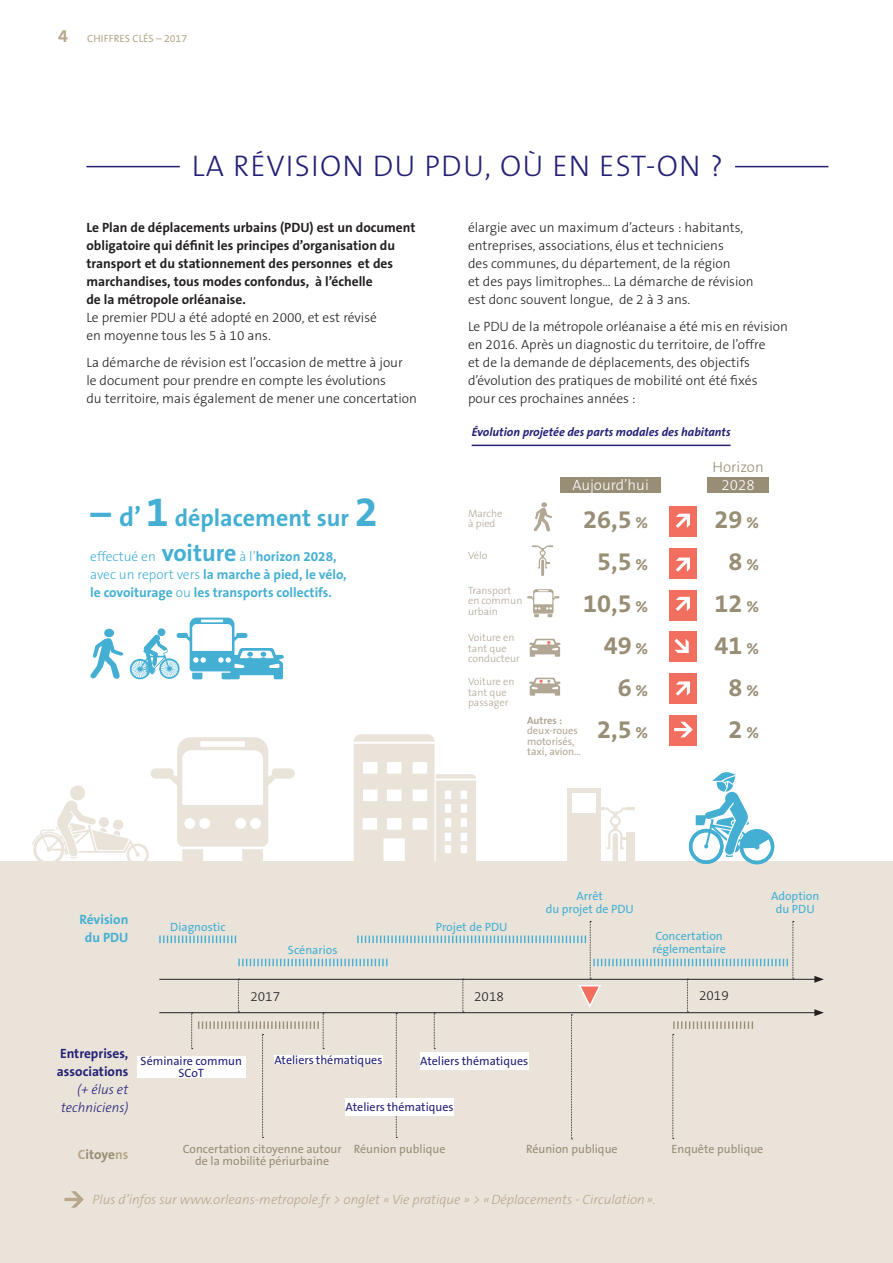
<style>
.page{position:relative;width:893px;height:1263px;background:#fff}
.page>*{position:absolute;margin:0;border:0;box-sizing:border-box;transform-origin:0 0}
.ST_OFFRE{font:300 30px "The Sans B3";letter-spacing:.04em;color:#242076}
.ST1{font:700 25.35px "The Sans B7";color:#988d75}
.ST1-2{font:700 24px "The Sans B7";color:#44afd2}
.ST1-3{font:300 15px "The Sans B3";color:#fff}
.ST1-4{font:300 15px "The Sans B3";color:#988d75}
.TEXTE{font:300 13.5px/18px "The Sans B3";color:#231f20}
.TEXTE-2{font:700 13.5px/18px "The Sans B7";color:#231f20}
.TEXTE-3{font:italic 300 13.5px "The Sans B3";color:#b7a88b}
.ST1-5{font:700 13.5px/18px "The Sans B7";color:#44afd2}
.ST1-6{font:300 13.5px "The Sans B3";color:#44afd2}
.TEXTE-4{font:700 13.5px/18px "The Sans B7";color:#242076}
.TEXTE-5{font:italic 300 13.5px/18px "The Sans B3";color:#242076;text-align:right}
.TEXTE-6{font:700 13.5px/18px "The Sans B7";color:#44afd2;text-align:center}
.TEXTE-7{font:700 13.5px "The Sans B7";color:#988d75}
.TEXTE-8{font:12px/12.8px "The Sans B5 Plain";color:#988d75;text-align:center}
.TEXTE-9{font:12px/12.8px "The Sans B5 Plain";color:#44afd2;text-align:center}
.TEXTE-10{font:12px/12.8px "The Sans B5 Plain";color:#242076;text-align:center}
.TITRE_GRAPHE{font:italic 700 12px "The Sans B7";color:#242076}
.TEXTE-11{font:300 10.5px/10.5px "The Sans B3";color:#b1a794}
.TEXTE-12{font:10.5px/10.5px "The Sans B5 Plain";color:#b1a794}
.t1{font:10.5px "The Sans B5 Plain";color:#b7a88b}
.s1{font-family:"The Sans B7";font-weight:700;font-size:18px}
.s2{font-family:"The Sans B3";font-weight:300}
.s3{font-size:37.5px}
.s4{font-size:27px}
.s5{font-size:42px}
.s6{font-family:"The Sans B7";font-weight:700;font-size:24px}
.s7{font-family:"The Sans B7";font-weight:700}
.s8{font-size:16.5px}
.s9{color:#b7a88b}
</style>
<div class="page">
<div style="left:0;top:861px;width:893px;height:402px;background:#e9e3da"></div>
<hr style="left:86px;top:166px;width:742px;height:1px;background:#242076">
<div style="left:180px;top:163px;width:555px;height:15px;background:#fff"></div>
<div style="left:137px;top:1056px;width:108px;height:21px;background:#fff"></div>
<hr style="left:159px;top:1012px;width:658px;height:1px;background:#231f20">
<svg style="left:814px;top:1009px;width:10px;height:7px"></svg>
<hr style="left:159px;top:979px;width:658px;height:1px;background:#231f20">
<svg style="left:814px;top:976px;width:10px;height:7px"></svg>
<svg style="left:65px;top:1191px;width:19px;height:17px"></svg>
<svg style="left:159px;top:921px;width:635px;height:218px"></svg>
<hr style="left:472px;top:445px;width:258px;height:1px;background:#242076">
<svg style="left:532px;top:545px;width:21px;height:31px"></svg>
<svg style="left:534px;top:502px;width:18px;height:30px"></svg>
<svg style="left:527px;top:589px;width:32px;height:28px"></svg>
<svg style="left:529px;top:639px;width:32px;height:18px"></svg>
<svg style="left:529px;top:678px;width:32px;height:18px"></svg>
<div style="left:669px;top:631px;width:28px;height:31px;background:#f26f5f"></div>
<div style="left:669px;top:590px;width:28px;height:30px;background:#f26f5f"></div>
<div style="left:669px;top:548px;width:28px;height:31px;background:#f26f5f"></div>
<div style="left:669px;top:506px;width:28px;height:31px;background:#f26f5f"></div>
<div style="left:669px;top:673px;width:28px;height:31px;background:#f26f5f"></div>
<div style="left:669px;top:715px;width:28px;height:30px;background:#f26f5f"></div>
<svg style="left:676px;top:514px;width:14px;height:14px"></svg>
<svg style="left:676px;top:557px;width:14px;height:15px"></svg>
<svg style="left:676px;top:597px;width:14px;height:14px"></svg>
<svg style="left:676px;top:681px;width:14px;height:15px"></svg>
<svg style="left:674px;top:639px;width:15px;height:14px"></svg>
<svg style="left:674px;top:722px;width:19px;height:15px"></svg>
<div style="left:561px;top:477px;width:100px;height:16px;background:#988d75"></div>
<div style="left:707px;top:477px;width:62px;height:16px;background:#988d75"></div>
<svg style="left:354px;top:734px;width:122px;height:127px"></svg>
<svg style="left:689px;top:772px;width:85px;height:92px"></svg>
<div style="left:567px;top:789px;width:33px;height:77px;background:#e9e3da"></div>
<div style="left:572px;top:793px;width:24px;height:20px;background:#fff"></div>
<svg style="left:600px;top:807px;width:35px;height:54px"></svg>
<svg style="left:32px;top:737px;width:263px;height:124px"></svg>
<div style="left:104px;top:629px;width:10px;height:8px;background:#44afd2;border-radius:50%"></div>
<svg style="left:90px;top:638px;width:33px;height:41px"></svg>
<svg style="left:130px;top:618px;width:154px;height:61px"></svg>
<p class="t1" style="left:58px;top:33px;width:131px"><span class="s1">4</span> CHIFFRES CLÉS – 2017</p>
<p class="ST_OFFRE" style="left:192px;top:150px;width:532px">LA RÉVISION DU PDU, OÙ EN EST-ON ?</p>
<p class="TEXTE-2" style="left:86px;top:219px;width:331px">Le Plan de déplacements urbains (PDU) est un document obligatoire qui définit les principes d’organisation du transport et du stationnement des personnes et des marchandises, tous modes confondus, à l’échelle<br>de la métropole orléanaise.<br><span class="s2">Le premier PDU a été adopté en 2000, et est révisé<br>en moyenne tous les 5 à 10 ans.</span></p>
<p class="TEXTE" style="left:86px;top:354px;width:332px">La démarche de révision est l’occasion de mettre à jour<br>le document pour prendre en compte les évolutions<br>du territoire, mais également de mener une concertation</p>
<p class="ST1-2" style="left:90px;top:506px;width:289px"><span class="s3">–</span> <span class="s4">d’</span> <span class="s5">1</span> déplacement sur <span class="s5">2</span></p>
<p class="ST1-6" style="left:90px;top:549px;width:248px">effectué en <span class="s6">voiture</span> à l’<span class="s7">horizon 2028,</span></p>
<p class="ST1-5" style="left:90px;top:566px;width:258px"><span class="s2">avec un report vers</span> la marche à pied, le vélo, le covoiturage <span class="s2">ou</span> les transports collectifs.</p>
<p class="TEXTE" style="left:468px;top:219px;width:287px">élargie avec un maximum d’acteurs : habitants, entreprises, associations, élus et techniciens<br>des communes, du département, de la région<br>et des pays limitrophes… La démarche de révision est donc souvent longue, de 2 à 3 ans.</p>
<p class="TEXTE" style="left:468px;top:318px;width:321px">Le PDU de la métropole orléanaise a été mis en révision en 2016. Après un diagnostic du territoire, de l’offre<br>et de la demande de déplacements, des objectifs d’évolution des pratiques de mobilité ont été fixés pour ces prochaines années :</p>
<p class="TITRE_GRAPHE" style="left:472px;top:426px;width:260px">Évolution projetée des parts modales des habitants</p>
<p class="ST1-4" style="left:713px;top:459px;width:53px">Horizon</p>
<p class="ST1-3" style="left:572px;top:478px;width:78px">Aujourd’hui</p>
<p class="ST1-3" style="left:722px;top:478px;width:34px">2028</p>
<p class="TEXTE-11" style="left:468px;top:509px;width:36px">Marche à pied</p>
<p class="TEXTE-11" style="left:468px;top:551px;width:21px">Vélo</p>
<p class="TEXTE-11" style="left:468px;top:586px;width:56px">Transport en commun urbain</p>
<p class="TEXTE-11" style="left:468px;top:633px;width:53px">Voiture en tant que conducteur</p>
<p class="TEXTE-11" style="left:468px;top:677px;width:48px">Voiture en tant que passager</p>
<p class="ST1" style="left:583px;top:506px;width:67px">26,5 <span class="s8">%</span></p>
<p class="ST1" style="left:597px;top:548px;width:53px">5,5 <span class="s8">%</span></p>
<p class="ST1" style="left:583px;top:590px;width:67px">10,5 <span class="s8">%</span></p>
<p class="ST1" style="left:604px;top:632px;width:46px">49 <span class="s8">%</span></p>
<p class="ST1" style="left:618px;top:674px;width:32px">6<span class="s8">%</span></p>
<p class="ST1" style="left:597px;top:716px;width:53px">2,5 <span class="s8">%</span></p>
<p class="TEXTE-12" style="left:527px;top:715px;width:56px"><span class="s7">Autres : </span>deux-roues motorisés, taxi, avion…</p>
<p class="ST1" style="left:714px;top:506px;width:46px">29 <span class="s8">%</span></p>
<p class="ST1" style="left:728px;top:548px;width:32px">8<span class="s8">%</span></p>
<p class="ST1" style="left:714px;top:590px;width:46px">12 <span class="s8">%</span></p>
<p class="ST1" style="left:714px;top:632px;width:46px">41 <span class="s8">%</span></p>
<p class="ST1" style="left:728px;top:674px;width:32px">8<span class="s8">%</span></p>
<p class="ST1" style="left:728px;top:716px;width:32px">2<span class="s8">%</span></p>
<p class="TEXTE-6" style="left:79px;top:911px;width:51px">Révision du PDU</p>
<p class="TEXTE-9" style="left:170px;top:921px;width:57px">Diagnostic</p>
<p class="TEXTE-9" style="left:288px;top:944px;width:51px">Scénarios</p>
<p class="TEXTE-9" style="left:436px;top:921px;width:73px">Projet de PDU</p>
<p class="TEXTE-9" style="left:546px;top:890px;width:90px">Arrêt<br>du projet de PDU</p>
<p class="TEXTE-9" style="left:652px;top:930px;width:75px;text-align:left">Concertation réglementaire</p>
<p class="TEXTE-9" style="left:771px;top:890px;width:50px">Adoption du PDU</p>
<p class="TEXTE" style="left:250px;top:988px;width:31px">2017</p>
<p class="TEXTE" style="left:474px;top:988px;width:31px">2018</p>
<p class="TEXTE" style="left:699px;top:987px;width:31px">2019</p>
<p class="TEXTE-4" style="left:57px;top:1046px;width:73px">Entreprises, associations</p>
<p class="TEXTE-5" style="left:61px;top:1082px;width:69px">(+ élus et techniciens)</p>
<p class="TEXTE-7" style="left:78px;top:1148px;width:52px"><span class="s9">C</span>itoye<span class="s9">ns</span></p>
<p class="TEXTE-10" style="left:141px;top:1055px;width:103px">Séminaire commun<br>SCoT</p>
<p class="TEXTE-10" style="left:274px;top:1054px;width:109px">Ateliers thématiques</p>
<p class="TEXTE-10" style="left:420px;top:1055px;width:109px">Ateliers thématiques</p>
<p class="TEXTE-10" style="left:346px;top:1101px;width:109px">Ateliers thématiques</p>
<p class="TEXTE-8" style="left:183px;top:1143px;width:160px">Concertation citoyenne autour de la mobilité périurbaine</p>
<p class="TEXTE-8" style="left:354px;top:1143px;width:93px">Réunion publique</p>
<p class="TEXTE-8" style="left:526px;top:1143px;width:93px">Réunion publique</p>
<p class="TEXTE-8" style="left:671px;top:1143px;width:93px">Enquête publique</p>
<p class="TEXTE-3" style="left:93px;top:1193px;width:565px">Plus d’infos sur www.orleans-metropole.fr &gt; onglet « Vie pratique » &gt; «Déplacements - Circulation».</p>
</div>
